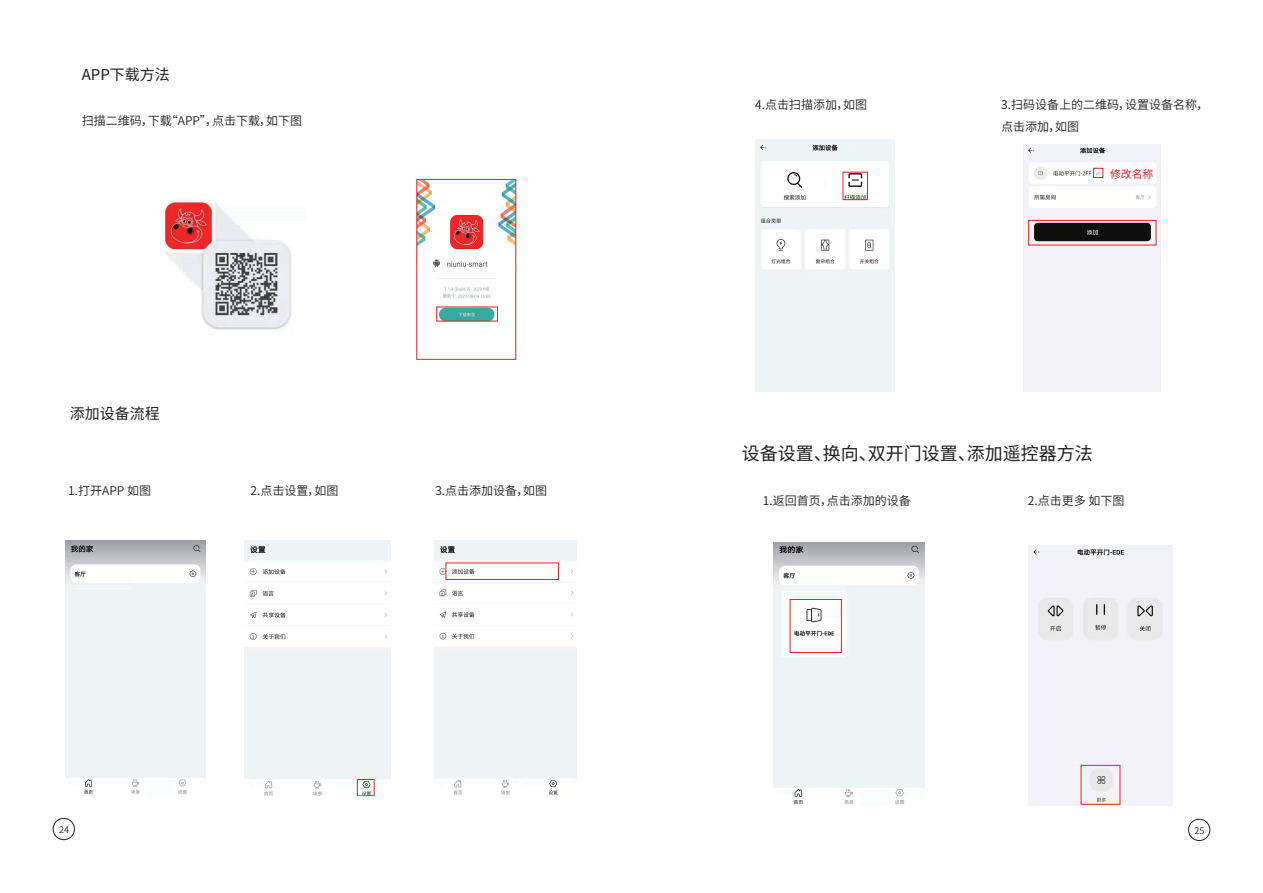
<style>
.page{position:relative;width:1263px;height:893px;background:#fff}
.page>*{position:absolute;margin:0;border:0;box-sizing:border-box;transform-origin:0 0}
.t1{font:18px "Source Han Sans CN";color:#231f20}
.t2{font:15px "Source Han Sans CN";color:#231f20}
.t3{font:12px/22.5px "Source Han Sans CN";color:#231f20}
.t4{font:10.8px "Source Han Sans CN";color:#ee1d23}
.t5{font:9px "Source Han Sans CN";color:#231f20}
</style>
<div class="page">
<div style="left:53px;top:818px;width:22px;height:22px;border:1px solid #231f20;border-radius:50%"></div>
<div style="left:1188px;top:819px;width:22px;height:22px;border:1px solid #231f20;border-radius:50%"></div>
<img style="left:66px;top:540px;width:140px;height:254px">
<img style="left:245px;top:540px;width:145px;height:256px">
<div style="left:357px;top:779px;width:17px;height:17px;border:1px solid #ee1d23"></div>
<img style="left:434px;top:540px;width:143px;height:255px">
<img style="left:755px;top:140px;width:140px;height:252px">
<img style="left:1024px;top:144px;width:137px;height:248px">
<div style="left:1093px;top:168px;width:10px;height:10px;border:1px solid #ee1d23"></div>
<div style="left:1028px;top:220px;width:128px;height:25px;border:1px solid #ee1d23"></div>
<img style="left:773px;top:543px;width:151px;height:262px">
<img style="left:1029px;top:546px;width:143px;height:259px">
<div style="left:1081px;top:765px;width:39px;height:40px;border:1px solid #ee1d23"></div>
<div style="left:446px;top:563px;width:113px;height:17px;border:1px solid #ee1d23"></div>
<div style="left:842px;top:172px;width:26px;height:28px;border:1px solid #ee1d23"></div>
<div style="left:790px;top:599px;width:52px;height:54px;border:1px solid #ee1d23"></div>
<div style="left:71px;top:589px;width:67px;height:68px;background:#eef3f5"></div>
<img style="left:418px;top:181px;width:96px;height:141px">
<div style="left:416px;top:179px;width:100px;height:181px;border:1px solid #ee1d23"></div>
<img style="left:164px;top:200px;width:128px;height:130px">
<p class="t2" style="left:82px;top:66px;width:90px">APP下载方法</p>
<p class="t3" style="left:82px;top:110px;width:222px">扫描二维码，下载“APP”，点击下载，如下图</p>
<p class="t2" style="left:70px;top:405px;width:92px">添加设备流程</p>
<p class="t3" style="left:68px;top:479px;width:84px">1.打开APP 如图</p>
<p class="t3" style="left:251px;top:480px;width:89px">2.点击设置，如图</p>
<p class="t3" style="left:435px;top:480px;width:113px">3.点击添加设备，如图</p>
<p class="t3" style="left:755px;top:94px;width:113px">4.点击扫描添加，如图</p>
<p class="t3" style="left:1001px;top:94px;width:209px">3.扫码设备上的二维码，设置设备名称，点击添加，如图</p>
<p class="t4" style="left:1110px;top:167px;width:45px">修改名称</p>
<h1 class="t1" style="left:742px;top:443px;width:352px">设备设置、换向、双开门设置、添加遥控器方法</h1>
<p class="t3" style="left:1028px;top:489px;width:98px">2.点击更多 如下图</p>
<p class="t3" style="left:763px;top:489px;width:149px">1.返回首页，点击添加的设备</p>
<p class="t5" style="left:59px;top:824px;width:11px">24</p>
<p class="t5" style="left:1194px;top:825px;width:11px">25</p>
</div>
